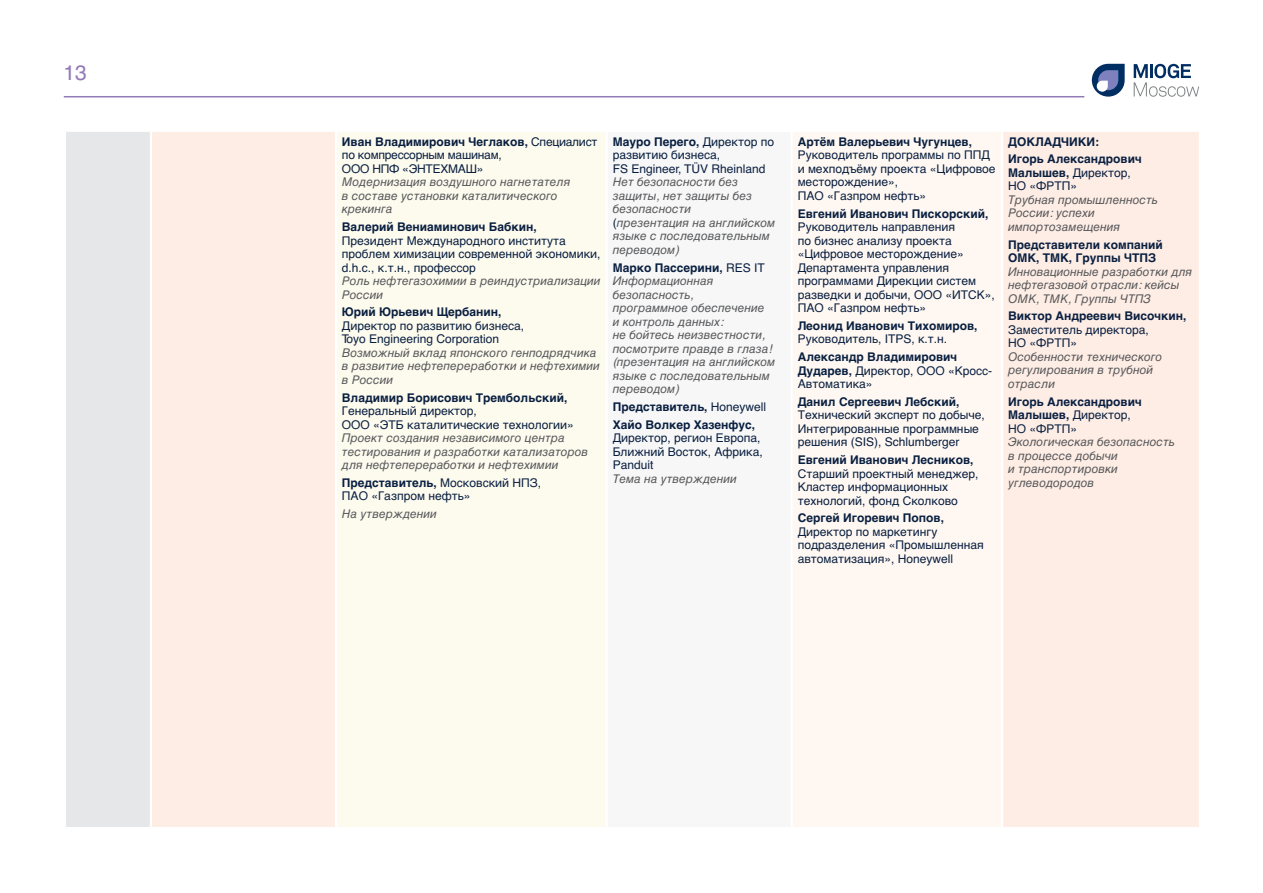
<style>
.page{position:relative;width:1263px;height:893px;background:#fff}
.page>*{position:absolute;margin:0;border:0;box-sizing:border-box;transform-origin:0 0}
.t1{font:21px "Helvetica";color:#9279b7}
.t2{font:12px/13.5px "Helvetica";color:#091f40}
.t3{font:italic 12px/13.5px "Helvetica";color:#58595b}
.t4{font:700 12px/13.5px "Helvetica";color:#091f40}
.t5{font:12px/13.5px "Helvetica";letter-spacing:-.02em;color:#091f40}
.s1{font-weight:700}
.s2{font-style:normal;color:#091f40}
.s3{font-weight:700;font-style:normal;color:#091f40}
.s4{font-weight:400}
</style>
<div class="page">
<svg style="left:1134px;top:64px;width:65px;height:33px"></svg>
<svg style="left:1092px;top:64px;width:33px;height:33px"></svg>
<hr style="left:64px;top:96px;width:1020px;height:1px;background:#9279b7">
<div style="left:65px;top:131px;width:86px;height:697px;background:#e6e7e8"></div>
<div style="left:152px;top:132px;width:1047px;height:695px;background:#feede5"></div>
<div style="left:336px;top:131px;width:271px;height:697px;background:#fdfaee"></div>
<div style="left:607px;top:131px;width:185px;height:697px;background:#f7f7f7"></div>
<div style="left:792px;top:131px;width:210px;height:697px;background:#fff8f2"></div>
<hr style="left:64px;top:130px;width:87px;height:2px;background:#fff">
<hr style="left:64px;top:132px;width:2px;height:695px;background:#fff">
<hr style="left:150px;top:132px;width:2px;height:695px;background:#fff">
<hr style="left:336px;top:130px;width:271px;height:2px;background:#fff">
<hr style="left:335px;top:132px;width:2px;height:695px;background:#fff">
<hr style="left:607px;top:130px;width:185px;height:2px;background:#fff">
<hr style="left:605px;top:132px;width:3px;height:695px;background:#fff">
<hr style="left:792px;top:130px;width:210px;height:2px;background:#fff">
<hr style="left:790px;top:132px;width:3px;height:695px;background:#fff">
<hr style="left:1001px;top:132px;width:2px;height:695px;background:#fff">
<hr style="left:64px;top:827px;width:87px;height:2px;background:#fff">
<hr style="left:336px;top:827px;width:271px;height:2px;background:#fff">
<hr style="left:607px;top:827px;width:185px;height:2px;background:#fff">
<hr style="left:792px;top:827px;width:210px;height:2px;background:#fff">
<h1 class="t1" style="left:64px;top:56px;width:25px">13</h1>
<p class="t5" style="left:342px;top:135px;width:257px"><span class="s1">Иван Владимирович Чеглаков,</span> Специалист по компрессорным машинам,<br>ООО НПФ «ЭНТЕХМАШ»</p>
<p class="t3" style="left:342px;top:176px;width:230px">Модернизация воздушного нагнетателя в составе установки каталитического крекинга</p>
<p class="t4" style="left:342px;top:220px;width:196px">Валерий Вениаминович Бабкин,</p>
<p class="t2" style="left:342px;top:234px;width:260px">Президент Международного института проблем химизации современной экономики, d.h.c., к.т.н., профессор</p>
<p class="t3" style="left:342px;top:274px;width:260px">Роль нефтегазохимии в реиндустриализации<br>России</p>
<p class="t4" style="left:342px;top:305px;width:161px">Юрий Юрьевич Щербанин,</p>
<p class="t2" style="left:342px;top:319px;width:184px">Директор по развитию бизнеса,<br>Toyo Engineering Corporation</p>
<p class="t3" style="left:342px;top:346px;width:259px">Возможный вклад японского генподрядчика в развитие нефтепереработки и нефтехимии в России</p>
<p class="t4" style="left:342px;top:391px;width:227px">Владимир Борисович Трембольский,</p>
<p class="t2" style="left:342px;top:404px;width:233px">Генеральный директор,<br>ООО «ЭТБ каталитические технологии»</p>
<p class="t3" style="left:342px;top:431px;width:248px">Проект создания независимого центра тестирования и разработки катализаторов для нефтепереработки и нефтехимии</p>
<p class="t2" style="left:342px;top:476px;width:201px"><span class="s1">Представитель,</span> Московский НПЗ,<br>ПАО «Газпром нефть»</p>
<p class="t3" style="left:342px;top:507px;width:96px">На утверждении</p>
<p class="t2" style="left:613px;top:135px;width:163px"><span class="s1">Мауро Перего,</span> Директор по развитию бизнеса,<br>FS Engineer, TÜV Rheinland</p>
<p class="t3" style="left:613px;top:176px;width:164px">Нет безопасности без защиты, нет защиты без безопасности<br><span class="s2">(</span>презентация на английском языке с последовательным переводом)</p>
<p class="t3" style="left:613px;top:261px;width:164px"><span class="s3">Марко Пассерини,</span> <span class="s2">RES IT<br></span>Информационная безопасность,<br>программное обеспечение<br>и контроль данных:<br>не бойтесь неизвестности, посмотрите правде в глаза! (презентация на английском языке с последовательным переводом)</p>
<p class="t4" style="left:613px;top:398px;width:155px;line-height:17.7px">Представитель, <span class="s4">Honeywell<br></span>Хайо Волкер Хазенфус,</p>
<p class="t2" style="left:613px;top:431px;width:152px">Директор, регион Европа,<br>Ближний Восток, Африка,<br>Panduit</p>
<p class="t3" style="left:613px;top:472px;width:126px">Тема на утверждении</p>
<p class="t4" style="left:798px;top:135px;width:176px">Артём Валерьевич Чугунцев,</p>
<p class="t2" style="left:798px;top:149px;width:199px">Руководитель программы по ППД и мехподъёму проекта «Цифровое месторождение»,<br>ПАО «Газпром нефть»</p>
<p class="t4" style="left:798px;top:207px;width:192px">Евгений Иванович Пискорский,</p>
<p class="t2" style="left:798px;top:220px;width:199px">Руководитель направления<br>по бизнес анализу проекта «Цифровое месторождение»<br>Департамента управления программами Дирекции систем разведки и добычи, ООО «ИТСК»,<br>ПАО «Газпром нефть»</p>
<p class="t4" style="left:798px;top:319px;width:181px">Леонид Иванович Тихомиров,</p>
<p class="t2" style="left:798px;top:333px;width:151px">Руководитель, ITPS, к.т.н.</p>
<p class="t2" style="left:798px;top:350px;width:196px"><span class="s1">Александр Владимирович<br>Дударев,</span> Директор, ООО «Кросс-<br>Автоматика»</p>
<p class="t4" style="left:798px;top:395px;width:163px">Данил Сергеевич Лебский,</p>
<p class="t2" style="left:798px;top:409px;width:189px">Технический эксперт по добыче,<br>Интегрированные программные решения (SIS), Schlumberger</p>
<p class="t4" style="left:798px;top:453px;width:177px">Евгений Иванович Лесников,</p>
<p class="t2" style="left:798px;top:467px;width:182px">Старший проектный менеджер,<br>Кластер информационных технологий, фонд Сколково</p>
<p class="t4" style="left:798px;top:511px;width:148px">Cергей Игоревич Попов,</p>
<p class="t2" style="left:798px;top:525px;width:188px">Директор по маркетингу подразделения «Промышленная автоматизация», Honeywell</p>
<p class="t4" style="left:1008px;top:135px;width:19px">Докладчики</p>
<p class="t4" style="left:1008px;top:133px;width:135px;line-height:17.7px;text-indent:87px">:<br>Игорь Александрович</p>
<p class="t2" style="left:1008px;top:166px;width:124px"><span class="s1">Малышев,</span> Директор,<br>НО «ФРТП»</p>
<p class="t3" style="left:1008px;top:193px;width:151px">Трубная промышленность<br>России: успехи импортозамещения</p>
<p class="t4" style="left:1008px;top:238px;width:156px">Представители компаний<br>ОМК, ТМК, Группы ЧТПЗ</p>
<p class="t3" style="left:1008px;top:265px;width:186px">Инновационные разработки для нефтегазовой отрасли: кейсы<br>ОМК, ТМК, Группы ЧТПЗ</p>
<p class="t4" style="left:1008px;top:310px;width:180px">Виктор Андреевич Височкин,</p>
<p class="t2" style="left:1008px;top:323px;width:142px">Заместитель директора,<br>НО «ФРТП»</p>
<p class="t3" style="left:1008px;top:350px;width:156px">Особенности технического регулирования в трубной отрасли</p>
<p class="t4" style="left:1008px;top:395px;width:135px">Игорь Александрович<br>Малышев, <span class="s4">Директор,<br>НО «ФРТП»</span></p>
<p class="t3" style="left:1008px;top:436px;width:168px">Экологическая безопасность в процессе добычи<br>и транспортировки углеводородов</p>
</div>
